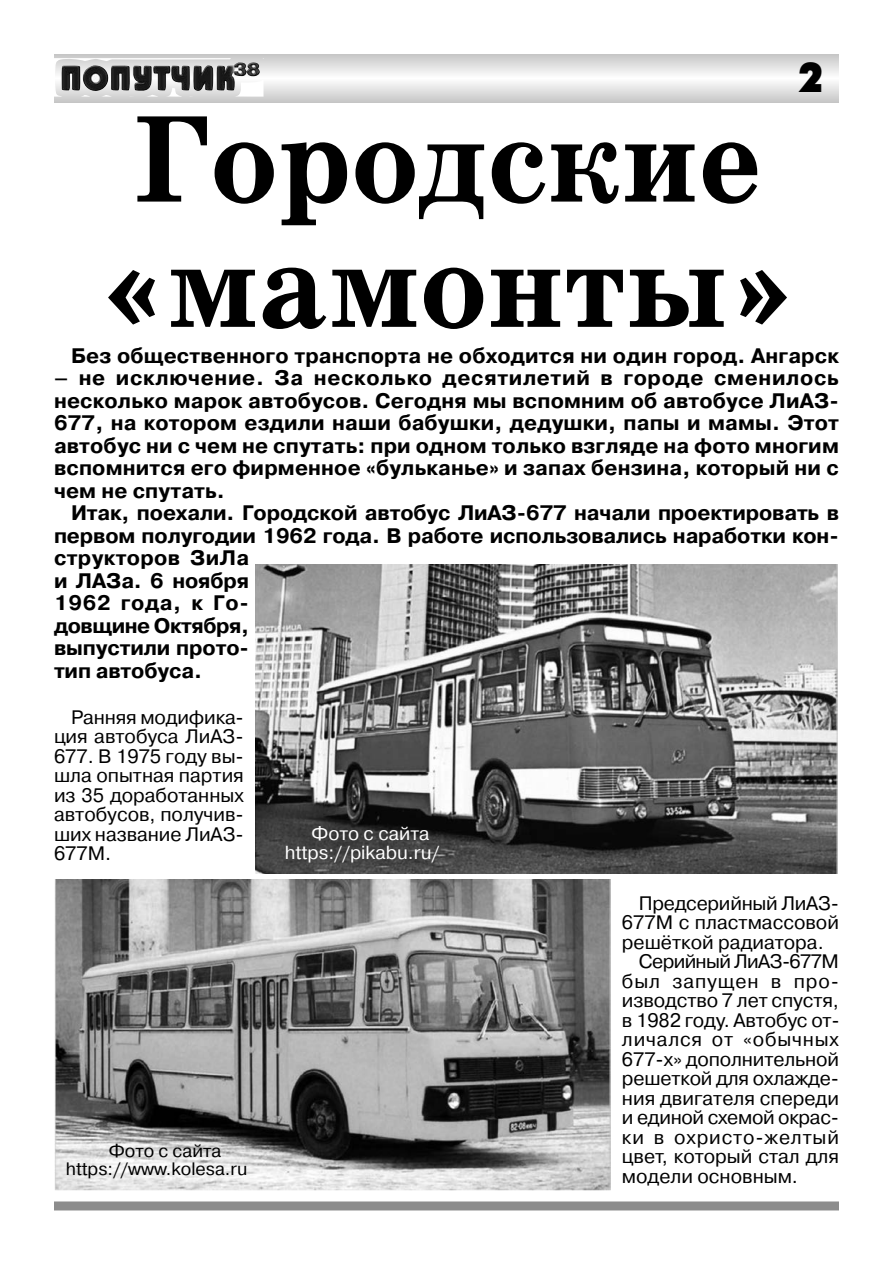
<style>
.page{position:relative;width:893px;height:1263px;background:#fff}
.page>*{position:absolute;margin:0;border:0;box-sizing:border-box;transform-origin:0 0}
.t1{font:700 125.25px/125.2px "School Book C";color:#000;text-align:center}
.t2{font:41.85px "Futuris XC";color:#000;scale:.9 1}
.t3{font:700 21px/22.5px "Pragmatica C";letter-spacing:-.005em;color:#000;text-align:justify}
.t4{font:19.5px/19.5px "Pragmatica C";color:#000;text-align:justify}
.t5{font:19.5px "Pragmatica C";letter-spacing:.045em;color:#000}
.t6{font:19.5px "Pragmatica C";letter-spacing:-.035em;color:#000}
.t7{font:19.5px "Pragmatica C";letter-spacing:.04em;color:#000}
.t8{font:18.9px/18.9px "Pragmatica C";color:#fff}
.t9{font:18px/18px "Pragmatica C";color:#000}
</style>
<div class="page">
<div style="left:54px;top:1201px;width:785px;height:9px;background:#8c8c8c"></div>
<svg style="left:54px;top:54px;width:785px;height:48px"></svg>
<img style="left:54px;top:58px;width:209px;height:39px">
<img style="left:54px;top:879px;width:557px;height:312px">
<img style="left:255px;top:564px;width:582px;height:309px">
<h1 class="t1" style="left:95px;top:96px;width:706px">Городские «мамонты»</h1>
<h2 class="t2" style="left:798px;top:53px;width:30px">2</h2>
<p class="t3" style="left:71px;top:344px;width:769px">Без общественного транспорта не обходится ни один город. Ангарск</p>
<p class="t3" style="left:54px;top:367px;width:786px">– не исключение. За несколько десятилетий в городе сменилось несколько марок автобусов. Сегодня мы вспомним об автобусе ЛиАЗ-677, на котором ездили наши бабушки, дедушки, папы и мамы. Этот автобус ни с чем не спутать: при одном только взгляде на фото многим вспомнится его фирменное «бульканье» и запах бензина, который ни с чем не спутать.</p>
<p class="t3" style="left:54px;top:502px;width:786px;text-align:left;text-indent:17px">Итак, поехали. Городской автобус ЛиАЗ-677 начали проектировать в первом полугодии 1962 года. В работе использовались наработки кон&shy;структоров ЗиЛа<br>и ЛАЗа. 6 ноября<br>1962 года, к Го-<br>довщине Октября,<br>выпустили прото-<br>тип автобуса.</p>
<p class="t4" style="left:54px;top:707px;width:191px;text-indent:17px">Ранняя модифика&shy;ция автобуса ЛиАЗ-677. В 1975 году вы&shy;шла опытная партия из 35 доработанных автобусов, получив&shy;ших название ЛиАЗ-677М.</p>
<p class="t8" style="left:285px;top:824px;width:156px;text-indent:27px">Фото с сайта https://pikabu.ru/</p>
<p class="t9" style="left:66px;top:1142px;width:183px;text-indent:43px">Фото с сайта https://www.kolesa.ru</p>
<p class="t4" style="left:639px;top:893px;width:201px">Предсерийный ЛиАЗ-</p>
<p class="t4" style="left:622px;top:912px;width:218px">677М с пластмассовой</p>
<p class="t4" style="left:622px;top:932px;width:203px">решёткой радиатора.</p>
<p class="t6" style="left:639px;top:950px;width:201px">Серийный ЛиАЗ-677М</p>
<p class="t5" style="left:622px;top:969px;width:219px">был запущен в про-</p>
<p class="t4" style="left:622px;top:990px;width:218px">изводство 7 лет спустя,</p>
<p class="t4" style="left:622px;top:1010px;width:219px">в 1982 году. Автобус от-</p>
<p class="t7" style="left:622px;top:1028px;width:219px">личался от «обычных</p>
<p class="t4" style="left:622px;top:1049px;width:218px">677-х» дополнительной</p>
<p class="t4" style="left:622px;top:1068px;width:219px">решеткой для охлажде-</p>
<p class="t4" style="left:622px;top:1088px;width:218px">ния двигателя спереди</p>
<p class="t4" style="left:622px;top:1107px;width:219px">и единой схемой окрас-</p>
<p class="t5" style="left:622px;top:1125px;width:218px">ки в охристо-желтый</p>
<p class="t4" style="left:622px;top:1146px;width:219px">цвет, который стал для</p>
<p class="t4" style="left:622px;top:1166px;width:178px">модели основным.</p>
</div>
